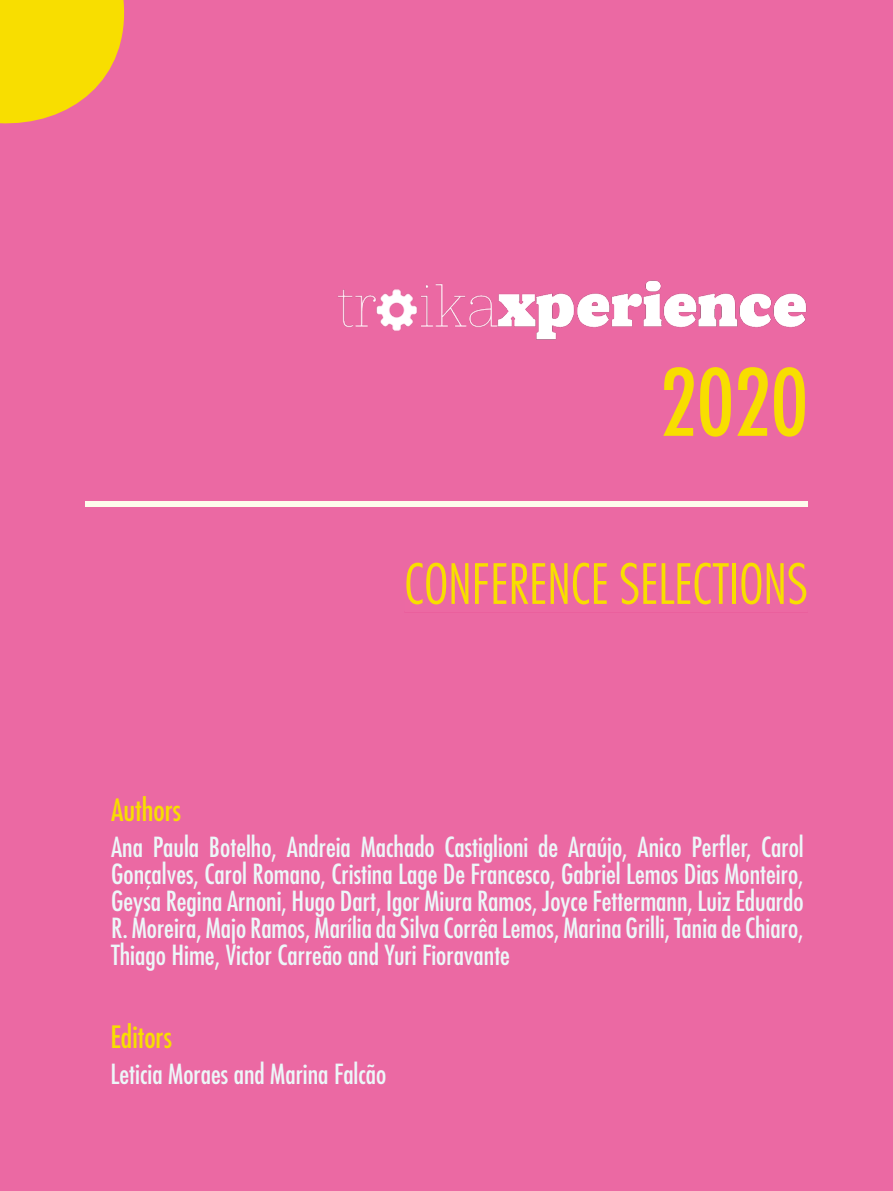
<style>
.page{position:relative;width:893px;height:1191px;background:#eb69a3}
.page>*{position:absolute;margin:0;border:0;box-sizing:border-box;transform-origin:0 0}
.t1{font:condensed 90px "Futura Std";color:#f8de00}
.t2{font:300 condensed 54px "Futura Std";color:#f8de00}
.t3{font:condensed 30px "Futura Std";color:#f8de00}
.t4{font:condensed 27px/27px "Futura Std";color:#edf7f9;text-align:justify}
</style>
<div class="page">
<svg style="left:0;top:0;width:125px;height:124px"></svg>
<div style="left:85px;top:501px;width:723px;height:5px;background:#fefcec"></div>
<img style="left:337px;top:280px;width:470px;height:60px">
<h1 class="t1" style="left:660px;top:348px;width:149px">2020</h1>
<h2 class="t2" style="left:404px;top:552px;width:405px">CONFERENCE SELECTIONS</h2>
<p class="t3" style="left:111px;top:792px;width:71px">Authors</p>
<p class="t4" style="left:111px;top:833px;width:694px">Ana Paula Botelho, Andreia Machado Castiglioni de Araújo, Anico Perfler, Carol Gonçalves, Carol Romano, Cristina Lage De Francesco, Gabriel Lemos Dias Monteiro, Geysa Regina Arnoni, Hugo Dart, Igor Miura Ramos, Joyce Fettermann, Luiz Eduardo R. Moreira, Majo Ramos, Marília da Silva Corrêa Lemos, Marina Grilli, Tania de Chiaro, Thiago Hime, Victor Carreão and Yuri Fioravante</p>
<p class="t3" style="left:111px;top:1019px;width:63px">Editors</p>
<p class="t4" style="left:111px;top:1060px;width:277px">Leticia Moraes and Marina Falcão</p>
</div>
